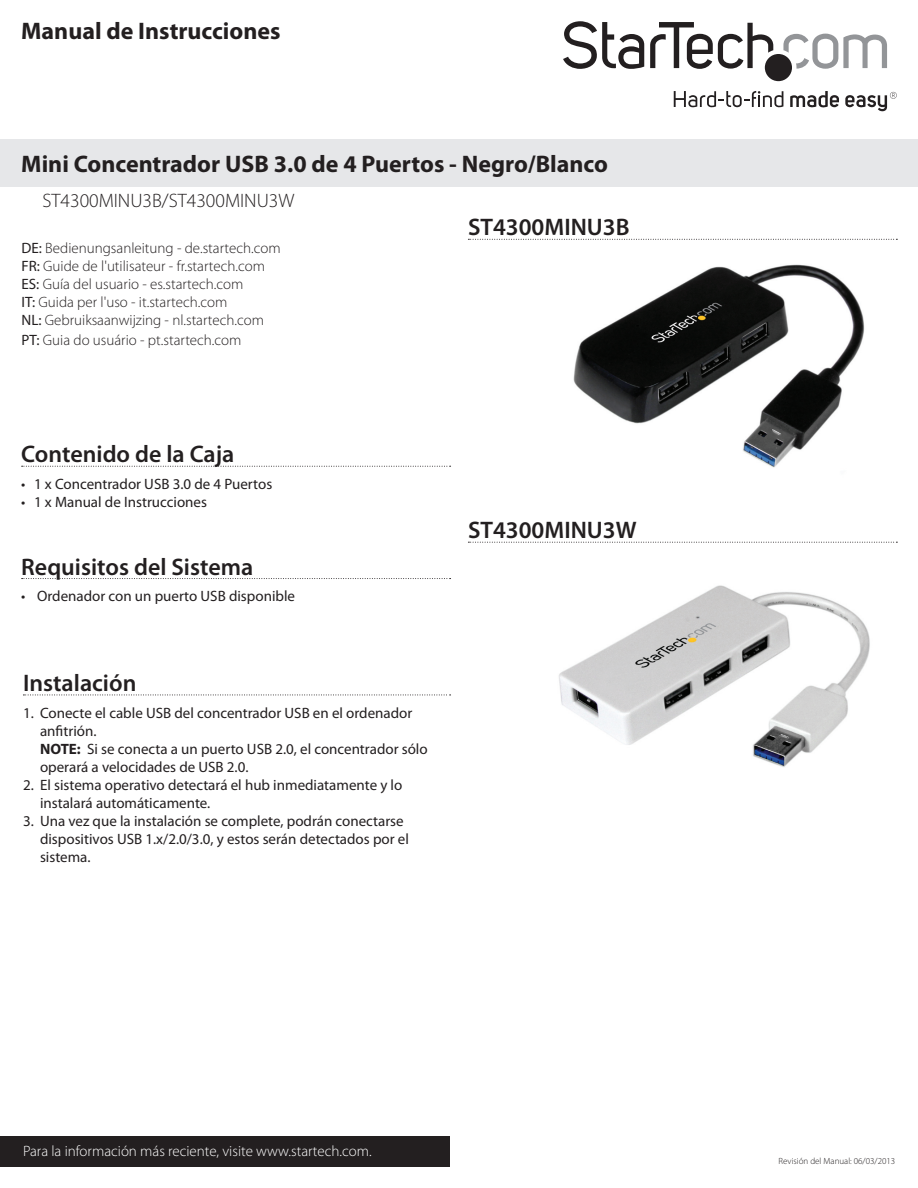
<style>
.page{position:relative;width:918px;height:1188px;background:#fff}
.page>*{position:absolute;margin:0;border:0;box-sizing:border-box;transform-origin:0 0}
.t1{font:600 24px "Myriad Pro";color:#231f20}
.Title_Description{font:700 24px "Myriad Pro";color:#231f20}
.Title_SKU{font:300 19.5px "Myriad Pro";color:#231f20}
.Number_List{font:15px/18px "Myriad Pro";color:#231f20}
.Manual_Description{font:300 15px "Myriad Pro";color:#231f20}
.Bullet_List{font:15px "Myriad Pro";color:#231f20}
.Text{font:15px/18px "Myriad Pro";color:#231f20}
.Standard_Text{font:300 15px "Myriad Pro";color:#fff}
.Text-2{font:300 9px "Myriad Pro";color:#231f20}
.s1{font-weight:400}
.s2{font-weight:700}
</style>
<div class="page">
<svg style="left:783px;top:34px;width:104px;height:35px"></svg>
<svg style="left:845px;top:92px;width:52px;height:19px"></svg>
<svg style="left:790px;top:91px;width:49px;height:17px"></svg>
<svg style="left:674px;top:91px;width:109px;height:16px"></svg>
<svg style="left:563px;top:21px;width:81px;height:48px"></svg>
<svg style="left:650px;top:22px;width:123px;height:47px"></svg>
<div style="left:765px;top:54px;width:27px;height:27px;background:#231f20;border-radius:50%"></div>
<div style="left:0;top:140px;width:918px;height:47px;background:#e6e7e9"></div>
<div style="left:0;top:1136px;width:450px;height:30px;background:#231f20"></div>
<svg style="left:22px;top:466px;width:429px;height:1px"></svg>
<svg style="left:22px;top:578px;width:429px;height:1px"></svg>
<svg style="left:468px;top:239px;width:429px;height:1px"></svg>
<img style="left:573px;top:264px;width:292px;height:204px">
<svg style="left:468px;top:542px;width:429px;height:1px"></svg>
<img style="left:559px;top:585px;width:311px;height:182px">
<svg style="left:23px;top:695px;width:428px;height:1px"></svg>
<p class="Title_Description" style="left:21px;top:16px;width:261px">Manual de Instrucciones</p>
<p class="Title_Description" style="left:21px;top:148px;width:588px">Mini Concentrador USB 3.0 de 4 Puertos - Negro/Blanco</p>
<p class="Title_SKU" style="left:43px;top:189px;width:253px">ST4300MINU3B/ST4300MINU3W</p>
<p class="Manual_Description" style="left:22px;top:239px;width:261px"><span class="s1">DE:</span> Bedienungsanleitung - de.startech.com</p>
<p class="Manual_Description" style="left:22px;top:257px;width:245px"><span class="s1">FR:</span> Guide de l'utilisateur - fr.startech.com</p>
<p class="Manual_Description" style="left:22px;top:275px;width:223px"><span class="s1">ES:</span> Guía del usuario - es.startech.com</p>
<p class="Manual_Description" style="left:22px;top:293px;width:207px"><span class="s1">IT:</span> Guida per l'uso - it.startech.com</p>
<p class="Manual_Description" style="left:22px;top:311px;width:244px"><span class="s1">NL:</span> Gebruiksaanwijzing - nl.startech.com</p>
<p class="Manual_Description" style="left:22px;top:331px;width:221px"><span class="s1">PT:</span> Guia do usuário - pt.startech.com</p>
<h1 class="t1" style="left:21px;top:439px;width:215px">Contenido de la Caja</h1>
<p class="Bullet_List" style="left:21px;top:475px;width:253px">• 1 x Concentrador USB 3.0 de 4 Puertos</p>
<p class="Bullet_List" style="left:21px;top:493px;width:187px">• 1 x Manual de Instrucciones</p>
<h1 class="t1" style="left:21px;top:551px;width:234px">Requisitos del Sistema</h1>
<p class="Bullet_List" style="left:21px;top:587px;width:275px">• Ordenador con un puerto USB disponible</p>
<h1 class="t1" style="left:23px;top:668px;width:115px">Instalación</h1>
<p class="Number_List" style="left:40px;top:703px;width:374px;text-indent:-17px">1. Conecte el cable USB del concentrador USB en el ordenador anfitrión.</p>
<p class="Text" style="left:40px;top:739px;width:389px"><span class="s2">NOTE:</span> Si se conecta a un puerto USB 2.0, el concentrador sólo operará a velocidades de USB 2.0.</p>
<p class="Number_List" style="left:40px;top:775px;width:364px;text-indent:-17px">2. El sistema operativo detectará el hub inmediatamente y lo instalará automáticamente.</p>
<p class="Number_List" style="left:40px;top:811px;width:370px;text-indent:-17px">3. Una vez que la instalación se complete, podrán conectarse dispositivos USB 1.x/2.0/3.0, y estos serán detectados por el sistema.</p>
<h1 class="t1" style="left:468px;top:212px;width:163px">ST4300MINU3B</h1>
<h1 class="t1" style="left:468px;top:515px;width:170px">ST4300MINU3W</h1>
<p class="Standard_Text" style="left:23px;top:1142px;width:350px">Para la información más reciente, visite www.startech.com.</p>
<p class="Text-2" style="left:779px;top:1156px;width:118px">Revisión del Manual: 06/03/2013</p>
</div>
